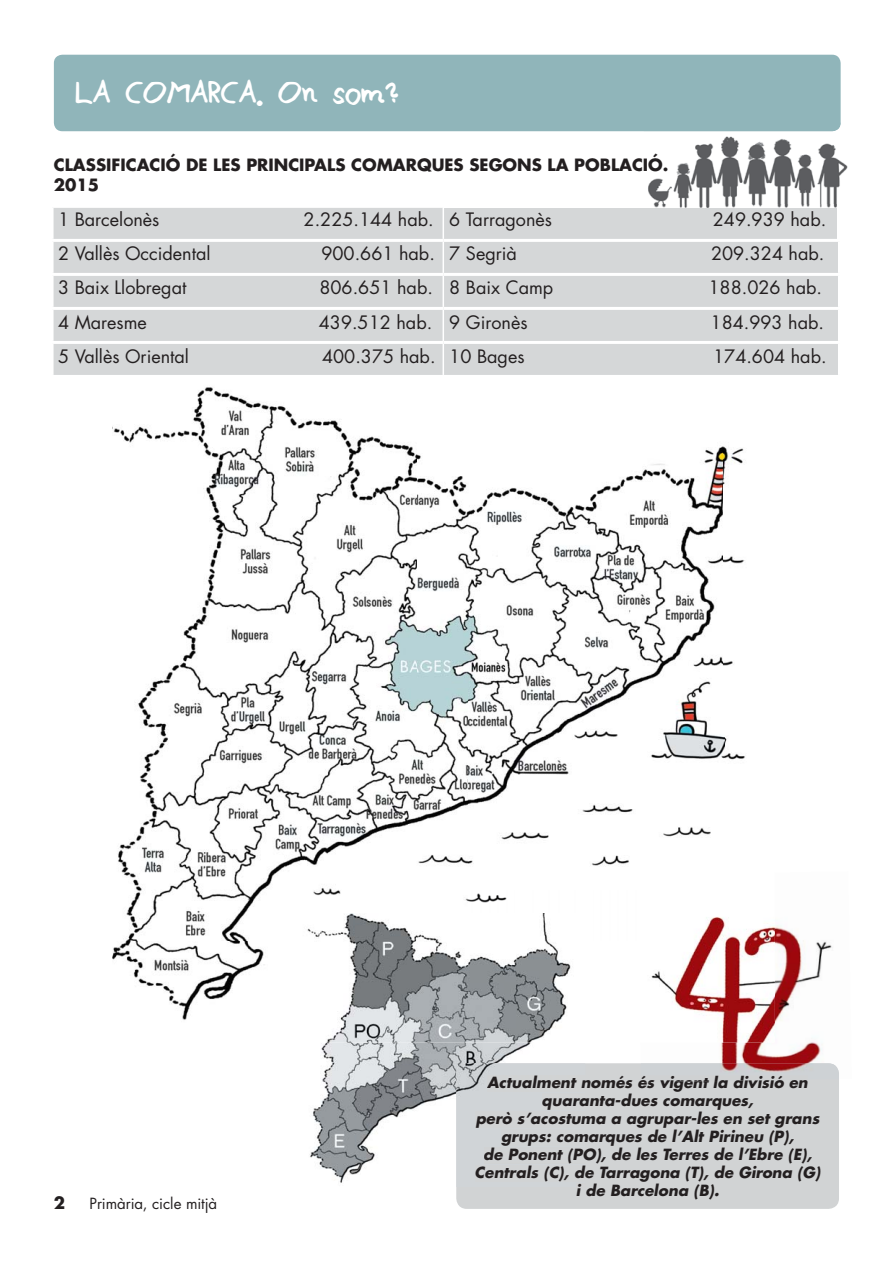
<style>
.page{position:relative;width:893px;height:1263px;background:#fff}
.page>*{position:absolute;margin:0;border:0;box-sizing:border-box;transform-origin:0 0}
.t1{font:36px "Alexisv 2";color:#fff}
.t2{font:18px "Futura";color:#231f20}
.t3{font:700 16.5px/19.8px "Futura";color:#231f20}
.t4{font:italic 700 15px/18px "Futura";color:#231f20;text-align:center}
.t5{font:15px "Futura";letter-spacing:-.005em;color:#231f20}
</style>
<div class="page">
<div style="left:54px;top:55px;width:786px;height:76px;background:#90b5ba;border-radius:9px"></div>
<div style="left:456px;top:1063px;width:383px;height:146px;background:#d1d3d4;border-radius:11px"></div>
<img style="left:310px;top:1043px;width:221px;height:140px">
<img style="left:456px;top:1063px;width:75px;height:120px">
<img style="left:487px;top:1076px;width:44px;height:16px">
<img style="left:476px;top:1112px;width:55px;height:16px">
<img style="left:501px;top:1130px;width:30px;height:16px">
<img style="left:484px;top:1148px;width:47px;height:16px">
<img style="left:476px;top:1166px;width:55px;height:16px">
<div style="left:54px;top:208px;width:784px;height:167px;background:#d5d7d8"></div>
<hr style="left:442px;top:208px;width:2px;height:31px;background:#fff">
<hr style="left:442px;top:242px;width:2px;height:31px;background:#fff">
<hr style="left:442px;top:276px;width:2px;height:31px;background:#fff">
<hr style="left:442px;top:310px;width:2px;height:31px;background:#fff">
<hr style="left:442px;top:344px;width:2px;height:31px;background:#fff">
<hr style="left:51px;top:239px;width:392px;height:3px;background:#fff">
<hr style="left:443px;top:239px;width:398px;height:3px;background:#fff">
<hr style="left:51px;top:273px;width:392px;height:3px;background:#fff">
<hr style="left:443px;top:273px;width:398px;height:3px;background:#fff">
<hr style="left:51px;top:307px;width:392px;height:3px;background:#fff">
<hr style="left:443px;top:307px;width:398px;height:3px;background:#fff">
<hr style="left:51px;top:341px;width:392px;height:3px;background:#fff">
<hr style="left:443px;top:341px;width:398px;height:3px;background:#fff">
<img style="left:112px;top:387px;width:612px;height:301px">
<img style="left:724px;top:446px;width:21px;height:314px">
<img style="left:118px;top:688px;width:351px;height:253px">
<img style="left:469px;top:688px;width:255px;height:178px">
<img style="left:469px;top:893px;width:76px;height:21px">
<img style="left:112px;top:941px;width:153px;height:79px">
<img style="left:275px;top:914px;width:296px;height:129px">
<img style="left:643px;top:122px;width:205px;height:83px">
<img style="left:643px;top:122px;width:197px;height:9px">
<img style="left:643px;top:208px;width:195px;height:3px">
<img style="left:654px;top:205px;width:183px;height:3px">
<img style="left:643px;top:154px;width:25px;height:18px">
<img style="left:721px;top:925px;width:111px;height:138px">
<img style="left:640px;top:1063px;width:199px;height:9px">
<img style="left:651px;top:917px;width:124px;height:126px">
<h1 class="t1" style="left:75px;top:80px;width:325px">LA COMARCA. On som?</h1>
<p class="t3" style="left:54px;top:157px;width:616px">CLASSIFICACIÓ DE LES PRINCIPALS COMARQUES SEGONS LA POBLACIÓ.<br>2015</p>
<p class="t2" style="left:58px;top:212px;width:103px">1 Barcelonès</p>
<p class="t2" style="left:304px;top:212px;width:250px">2.225.144 hab. 6 Tarragonès</p>
<p class="t2" style="left:713px;top:212px;width:115px">249.939 hab.</p>
<p class="t2" style="left:58px;top:246px;width:154px">2 Vallès Occidental</p>
<p class="t2" style="left:321px;top:246px;width:197px">900.661 hab. 7 Segrià</p>
<p class="t2" style="left:711px;top:246px;width:115px">209.324 hab.</p>
<p class="t2" style="left:58px;top:280px;width:130px">3 Baix Llobregat</p>
<p class="t2" style="left:319px;top:280px;width:235px">806.651 hab. 8 Baix Camp</p>
<p class="t2" style="left:708px;top:280px;width:115px">188.026 hab.</p>
<p class="t2" style="left:58px;top:314px;width:90px">4 Maresme</p>
<p class="t2" style="left:319px;top:314px;width:210px">439.512 hab. 9 Gironès</p>
<p class="t2" style="left:710px;top:314px;width:115px">184.993 hab.</p>
<p class="t2" style="left:58px;top:348px;width:132px">5 Vallès Oriental</p>
<p class="t2" style="left:322px;top:348px;width:204px">400.375 hab. 10 Bages</p>
<p class="t2" style="left:713px;top:348px;width:115px">174.604 hab.</p>
<p class="t3" style="left:54px;top:1194px;width:13px">2</p>
<p class="t5" style="left:90px;top:1196px;width:129px">Primària, cicle mitjà</p>
<p class="t4" style="left:475px;top:1075px;width:347px">Actualment només és vigent la divisió en quaranta-dues comarques,<br>però s’acostuma a agrupar-les en set grans grups: comarques de l’Alt Pirineu (P),<br>de Ponent (PO), de les Terres de l’Ebre (E), Centrals (C), de Tarragona (T), de Girona (G) i de Barcelona (B).</p>
</div>
